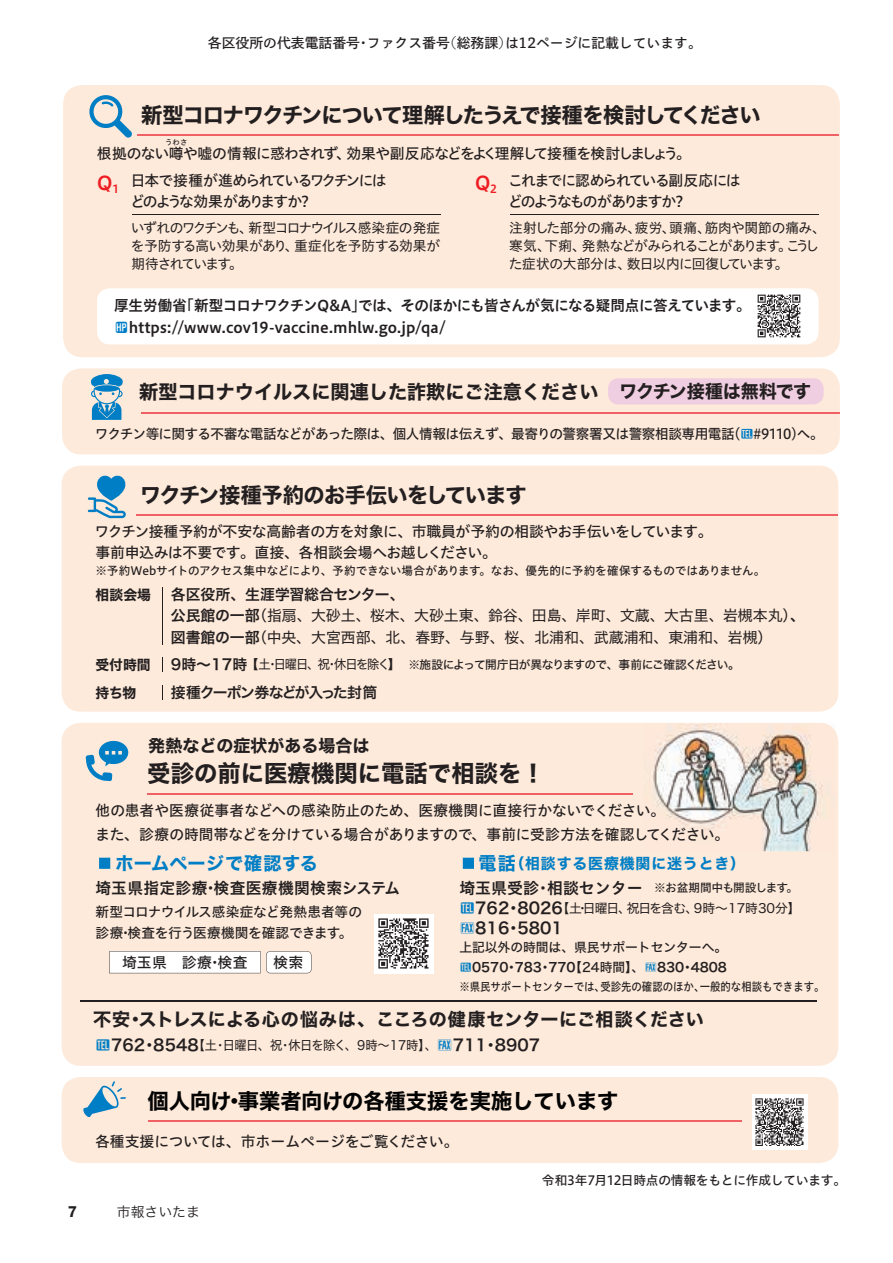
<style>
.page{position:relative;width:893px;height:1263px;background:#fff}
.page>*{position:absolute;margin:0;border:0;box-sizing:border-box;transform-origin:0 0}
.t1{font:23.4px "Hira Kaku Std W7";color:#231f20}
.t2{font:21.3px "Hira Kaku Std W7";letter-spacing:-.05em;color:#231f20}
.t3{font:21.3px "Hira Kaku Std W7";color:#030303}
.t4{font:19.2px "Hira Kaku Std W7";color:#231f20}
.t5{font:19.2px "Hiragino UD Sans Std W6";color:#ee1d23}
.t6{font:18px "Hira Kaku Std W7";letter-spacing:.01em;color:#231f20}
.t7{font:18px "Hira Kaku Std W7";letter-spacing:.025em;color:#007ec5}
.t8{font:16.95px "Hira Kaku Std W7";color:#231f20}
.t9{font:15.9px "Hiragino UD Sans Std W6";letter-spacing:.015em;color:#231f20}
.t10{font:15.9px "Hira Kaku Std W6";color:#231f20}
.t11{font:14.85px/22.4px "Hiragino UD Sans Std W6";letter-spacing:-.02em;color:#231f20}
.t12{font:14.85px/21.3px "Hira Kaku Std W4";color:#231f20}
.t13{font:14.85px/23.4px "Hiragino UD Sans Std W5";letter-spacing:-.01em;color:#231f20}
.t14{font:14.85px/20.2px "Hiragino UD Sans Std W5";letter-spacing:-.03em;color:#231f20}
.t15{font:14.85px/20.2px "Hiragino UD Sans Std W5";letter-spacing:-.11em;color:#231f20}
.t16{font:14.85px "Hiragino UD Sans Std W5";letter-spacing:-.05em;color:#231f20}
.t17{font:14.85px "Hiragino UD Sans Std W5";color:#231f20}
.t18{font:14.85px "Hira Kaku Std W7";letter-spacing:.06em;color:#007ec5}
.t19{font:14.85px "Hira Kaku Std W6";letter-spacing:-.01em;color:#231f20}
.t20{font:14.85px "Hira Kaku Std W6";letter-spacing:-.08em;color:#231f20}
.t21{font:13.8px/18.1px "Hiragino UD Sans Std W4";letter-spacing:-.04em;color:#231f20;text-align:justify}
.t22{font:13.8px "Hiragino UD Sans Std W5";letter-spacing:-.04em;color:#231f20}
.t23{font:13.8px/20.2px "Hiragino UD Sans Std W5";letter-spacing:-.02em;color:#231f20}
.t24{font:13.8px "P Bunkyu Go Pr 6 DB";color:#231f20}
.t25{font:13.8px "Hira Kaku Std W7";color:#231f20}
.t26{font:13.8px "Hira Kaku Std W3";color:#231f20}
.t27{font:13.8px "P Bunkyu Md Go Std EB";color:#231f20}
.t28{font:12.75px "Hira Kaku Std W4";letter-spacing:-.04em;color:#231f20;scale:.96 1}
.t29{font:12.75px "Hira Kaku Std W4";letter-spacing:-.04em;color:#231f20}
.t30{font:12.75px "Hira Kaku Std W6";color:#231f20}
.t31{font:12.75px "Hiragino UD Sans Std W5";letter-spacing:-.02em;color:#231f20}
.t32{font:12.75px "Hira Kaku Std W5";color:#231f20}
.t33{font:11.7px "Hiragino UD Sans Std W5";color:#231f20}
.t34{font:11.7px "Hira Kaku Std W5";letter-spacing:-.06em;color:#231f20}
.t35{font:11.7px "Hiragino UD Sans Std W5";color:#231f20;scale:.89 1}
.t36{font:11.7px "Hiragino UD Sans Std W5";letter-spacing:-.05em;color:#231f20}
.t37{font:7.5px "Hiragino UD Sans Std W5";color:#231f20}
.s1{font-size:18px}
.s2{color:#007ec5}
.s3{font-family:"Hira Kaku Std W6"}
.s4{font-family:"Hira Kaku Std W6";font-size:14.85px}
.s5{font-family:"Hira Kaku Std W6";font-size:12.75px}
.s6{font-family:"Hira Kaku Std W4";font-size:12.75px}
.s7{font-family:"UD Shin M Go Pr 6 N"}
.s8{font-family:"UD Shin M Go Pr 6 N";font-size:18px}
.s9{font-family:"Hiragino UD Sans Std W6";font-size:15.9px}
.s10{font-family:"Hira Kaku Std W6";font-size:15.9px}
.s11{font-family:"Hira Kaku Std W5"}
</style>
<div class="page">
<div style="left:62px;top:466px;width:776px;height:246px;background:#feeada;border-radius:19px"></div>
<div style="left:63px;top:85px;width:777px;height:272px;background:#feeada;border-radius:19px"></div>
<hr style="left:138px;top:134px;width:701px;height:1px;background:#f06165">
<div style="left:97px;top:288px;width:722px;height:56px;background:#fff;border-radius:13px"></div>
<svg style="left:89px;top:95px;width:43px;height:43px"></svg>
<img style="left:757px;top:294px;width:44px;height:44px">
<hr style="left:132px;top:214px;width:309px;height:1px;background:#231f20">
<hr style="left:510px;top:214px;width:309px;height:1px;background:#231f20">
<div style="left:62px;top:723px;width:776px;height:343px;background:#feeada;border-radius:19px"></div>
<img style="left:652px;top:723px;width:183px;height:128px">
<svg style="left:86px;top:741px;width:42px;height:40px"></svg>
<hr style="left:147px;top:793px;width:485px;height:2px;background:#f06165">
<hr style="left:81px;top:1001px;width:736px;height:1px;background:#231f20">
<svg style="left:99px;top:858px;width:11px;height:11px"></svg>
<svg style="left:463px;top:858px;width:11px;height:11px"></svg>
<svg style="left:109px;top:951px;width:202px;height:22px;background:#f8f7f6"></svg>
<img style="left:374px;top:914px;width:59px;height:59px">
<hr style="left:162px;top:587px;width:1px;height:57px;background:#231f20">
<svg style="left:162px;top:657px;width:1px;height:15px"></svg>
<svg style="left:162px;top:685px;width:1px;height:15px"></svg>
<hr style="left:136px;top:514px;width:702px;height:2px;background:#f06165">
<svg style="left:88px;top:475px;width:38px;height:43px"></svg>
<div style="left:62px;top:1077px;width:776px;height:86px;background:#feeada;border-radius:19px"></div>
<hr style="left:148px;top:1120px;width:594px;height:1px;background:#f06165">
<svg style="left:83px;top:1081px;width:43px;height:37px"></svg>
<img style="left:752px;top:1094px;width:55px;height:55px">
<div style="left:62px;top:368px;width:778px;height:86px;background:#feeada;border-radius:19px"></div>
<div style="left:608px;top:378px;width:216px;height:26px;background:#f0cee1;border-radius:10px"></div>
<hr style="left:141px;top:413px;width:699px;height:1px;background:#f06165">
<svg style="left:91px;top:374px;width:32px;height:46px"></svg>
<p class="t24" style="left:208px;top:36px;width:495px">各区役所の代表電話番号・ファクス番号（総務課）は12ページに記載しています。</p>
<h2 class="t2" style="left:141px;top:98px;width:621px">新型コロナワクチンについて理解したうえで接種を検討してください</h2>
<p class="t37" style="left:165px;top:136px;width:24px">うわさ</p>
<p class="t16" style="left:97px;top:142px;width:595px">根拠のない噂や嘘の情報に惑わされず、効果や副反応などをよく理解して接種を検討しましょう。</p>
<h3 class="t5" style="left:97px;top:168px;width:24px">Q<sub>1</sub></h3>
<p class="t15" style="left:130px;top:170px;width:258px">日本で接種が進められているワクチンにはどのような効果がありますか？</p>
<p class="t21" style="left:131px;top:218px;width:311px">いずれのワクチンも、新型コロナウイルス感染症の発症を予防する高い効果があり、重症化を予防する効果が期待されています。</p>
<h3 class="t5" style="left:475px;top:168px;width:24px">Q<sub>2</sub></h3>
<p class="t15" style="left:508px;top:170px;width:234px">これまでに認められている副反応にはどのようなものがありますか？</p>
<p class="t21" style="left:509px;top:218px;width:319px;text-align:left">注射した部分の痛み、疲労、頭痛、筋肉や関節の痛み、寒気、下痢、発熱などがみられることがあります。こうした症状の大部分は、数日以内に回復しています。</p>
<p class="t11" style="left:129px;top:293px;width:623px;text-indent:-15px">厚生労働省「新型コロナワクチンQ&amp;A」では、そのほかにも皆さんが気になる疑問点に答えています。https://www.cov19-vaccine.mhlw.go.jp/qa/</p>
<h3 class="t4" style="left:139px;top:377px;width:674px">新型コロナウイルスに関連した詐欺にご注意ください <span class="s1">ワクチン接種は無料です</span></h3>
<p class="t22" style="left:95px;top:423px;width:730px">ワクチン等に関する不審な電話などがあった際は、個人情報は伝えず、最寄りの警察署又は警察相談専用電話（<span class="s2">✔</span>#9110）へ。</p>
<h2 class="t2" style="left:140px;top:479px;width:388px">ワクチン接種予約のお手伝いをしています</h2>
<p class="t14" style="left:95px;top:521px;width:619px">ワクチン接種予約が不安な高齢者の方を対象に、市職員が予約の相談やお手伝いをしています。事前申込みは不要です。直接、各相談会場へお越しください。</p>
<p class="t33" style="left:95px;top:562px;width:671px">※予約Webサイトのアクセス集中などにより、予約できない場合があります。なお、優先的に予約を確保するものではありません。</p>
<p class="t25" style="left:95px;top:584px;width:57px">相談会場</p>
<p class="t19" style="left:171px;top:583px;width:235px">各区役所、生涯学習総合センター、</p>
<p class="t12" style="left:171px;top:605px;width:636px"><span class="s3">公民館の一部</span>（指扇、大砂土、桜木、大砂土東、鈴谷、田島、岸町、文蔵、大古里、岩槻本丸）<span class="s3">、図書館の一部</span>（中央、大宮西部、北、春野、与野、桜、北浦和、武蔵浦和、東浦和、岩槻）</p>
<p class="t25" style="left:95px;top:654px;width:57px">受付時間</p>
<p class="t34" style="left:171px;top:656px;width:571px"><span class="s4">9時〜17時</span> <span class="s5">【</span><span class="s6">土・日曜日、祝・休日を除く</span><span class="s5">】</span> ※施設によって開庁日が異なりますので、事前にご確認ください。</p>
<p class="t25" style="left:95px;top:681px;width:42px">持ち物</p>
<p class="t20" style="left:171px;top:681px;width:208px">接種クーポン券などが入った封筒</p>
<p class="t8" style="left:148px;top:732px;width:223px">発熱などの症状がある場合は</p>
<h1 class="t1" style="left:147px;top:755px;width:399px">受診の前に医療機関に電話で相談を！</h1>
<p class="t13" style="left:96px;top:798px;width:635px">他の患者や医療従事者などへの感染防止のため、医療機関に直接行かないでください。<br>また、診療の時間帯などを分けている場合がありますので、事前に受診方法を確認してください。</p>
<h3 class="t7" style="left:96px;top:849px;width:224px"><span class="s7">▪</span>ホームページで確認する</h3>
<p class="t18" style="left:459px;top:852px;width:287px"><span class="s8">▪</span><span class="s1">電話</span>（相談する医療機関に迷うとき）</p>
<p class="t9" style="left:96px;top:876px;width:306px">埼玉県指定診療・検査医療機関検索システム</p>
<p class="t23" style="left:96px;top:901px;width:268px">新型コロナウイルス感染症など発熱患者等の診療・検査を行う医療機関を確認できます。</p>
<p class="t36" style="left:459px;top:879px;width:340px"><span class="s9">埼玉県受診・相談センター</span>　※お盆期間中も開設します。</p>
<p class="t29" style="left:459px;top:898px;width:343px"><span class="s2">✔</span><span class="s10">762・8026</span>【土・日曜日、祝日を含む、9時～17時30分】</p>
<p class="t10" style="left:475px;top:916px;width:89px">816・5801</p>
<p class="t32" style="left:459px;top:937px;width:269px">上記以外の時間は、県民サポートセンターへ。</p>
<p class="t30" style="left:459px;top:957px;width:269px"><span class="s2">✔</span>0570・783・770<span class="s11">【24時間】、</span> 830・4808</p>
<p class="t35" style="left:459px;top:978px;width:412px">※県民サポートセンターでは、受診先の確認のほか、一般的な相談もできます。</p>
<p class="t14" style="left:122px;top:951px;width:127px">埼玉県　診療・検査</p>
<p class="t14" style="left:273px;top:951px;width:32px">検索</p>
<h3 class="t6" style="left:93px;top:1005px;width:612px">不安・ストレスによる心の悩みは、こころの健康センターにご相談ください</h3>
<p class="t28" style="left:95px;top:1035px;width:465px"><span class="s2">✔</span><span class="s10">762･8548</span>【土・日曜日、祝・休日を除く、9時～17時】、 <span class="s10">711･8907</span></p>
<h2 class="t3" style="left:148px;top:1084px;width:472px">個人向け・事業者向けの各種支援を実施しています</h2>
<p class="t17" style="left:95px;top:1130px;width:365px">各種支援については、市ホームページをご覧ください。</p>
<p class="t27" style="left:68px;top:1201px;width:10px">7</p>
<p class="t26" style="left:117px;top:1201px;width:84px">市報さいたま</p>
<p class="t31" style="left:542px;top:1171px;width:306px">令和3年7月12日時点の情報をもとに作成しています。</p>
</div>
